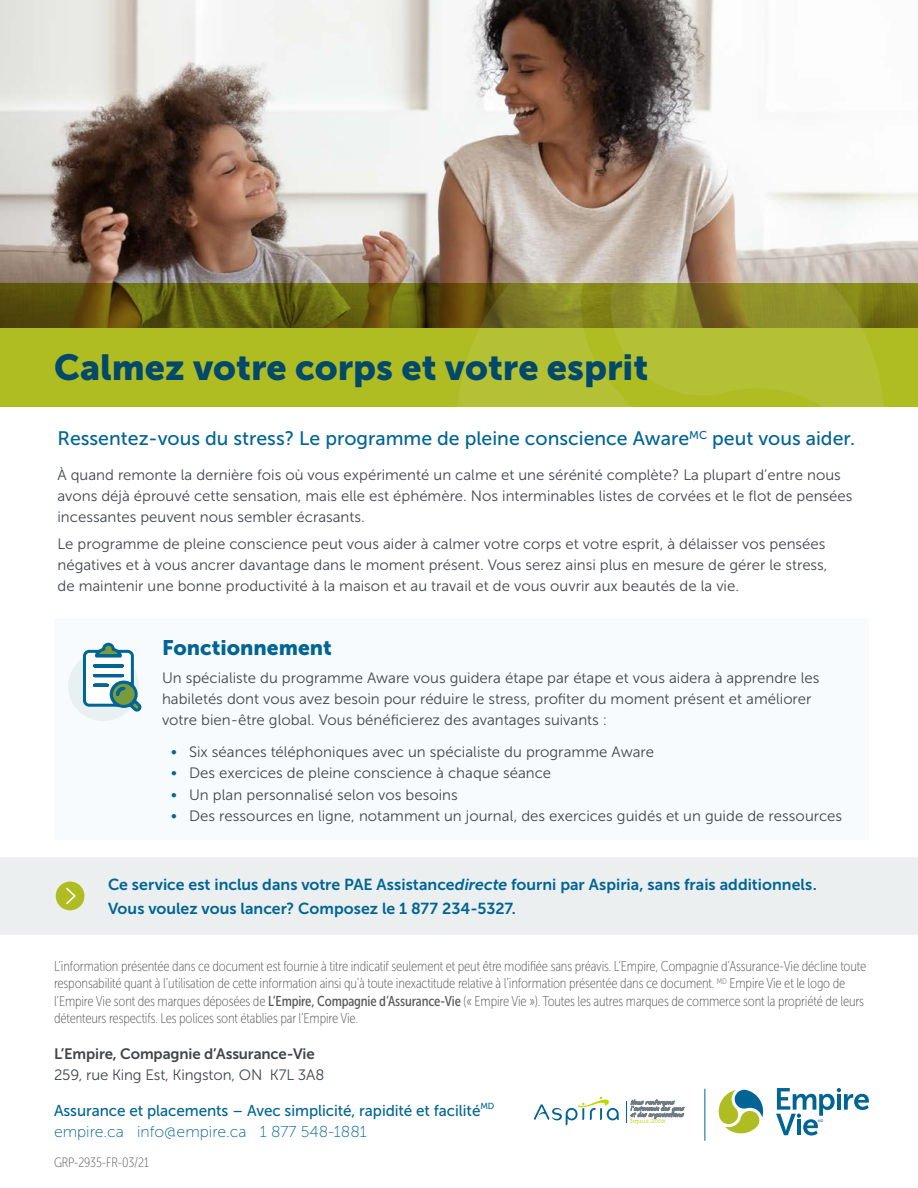
<style>
.page{position:relative;width:918px;height:1188px;background:#fff}
.page>*{position:absolute;margin:0;border:0;box-sizing:border-box;transform-origin:0 0}
.EL_Heading_2_-_18_pt{font:36px "Museo Sans 900";color:#00496a}
.EL_Heading_6_-_12_pt{font:21px "Museo Sans 900";color:#006594}
.EL_Heading_6_-_12_pt-2{font:19.5px "Museo Sans 500";color:#006594}
.EL_Heading_4_-_12_pt{font:15.9px/24px "Museo Sans 700";color:#006594}
.t1{font:15.75px "Museo Sans 500";letter-spacing:-.005em;color:#006594}
.t2{font:15.75px "Museo Sans 100";color:#006594}
.EL_Body_Text_-_10_pt{font:15px/21px "Museo Sans 300";color:#3f474c}
.EL_Body_Text_-_Bullets{font:15px "Museo Sans 300";letter-spacing:.005em;color:#3f474c}
.EL_Footnote_Legal{font:15px "Museo Sans 700";letter-spacing:-.01em;color:#3f474c}
.EL_Footnote_Legal-2{font:15px "Museo Sans 300";letter-spacing:-.01em;color:#3f474c}
.EL_Footnote_Legal-3{font:14.25px/17.1px "Museo Sans Cond 100";letter-spacing:-.01em;color:#58595b}
.t3{font:13.5px "Museo Sans Cond 100";letter-spacing:-.01em;color:#58595b}
.t4{font:8.7px "Museo Sans 500";color:#006594}
.s1{font-family:"Museo Sans 100";font-size:16.5px;color:#006594}
.s2{font-style:italic}
.s3{font-family:"Museo Sans Cond 500"}
</style>
<div class="page">
<div style="left:54px;top:618px;width:815px;height:222px;background:#f8fbfd"></div>
<img style="left:0;top:0;width:918px;height:283px">
<div style="left:0;top:857px;width:918px;height:78px;background:#eceff0"></div>
<svg style="left:0;top:283px;width:918px;height:45px"></svg>
<div style="left:0;top:328px;width:918px;height:78px;background:#afbc22"></div>
<svg style="left:457px;top:283px;width:445px;height:123px"></svg>
<svg style="left:55px;top:881px;width:30px;height:30px"></svg>
<svg style="left:68px;top:642px;width:74px;height:79px"></svg>
<svg style="left:719px;top:1090px;width:45px;height:44px"></svg>
<svg style="left:776px;top:1088px;width:93px;height:48px"></svg>
<hr style="left:705px;top:1089px;width:1px;height:52px;background:#006594">
<svg style="left:534px;top:1097px;width:85px;height:28px"></svg>
<svg style="left:630px;top:1100px;width:54px;height:25px"></svg>
<h1 class="EL_Heading_2_-_18_pt" style="left:54px;top:347px;width:596px">Calmez votre corps et votre esprit</h1>
<h2 class="EL_Heading_6_-_12_pt-2" style="left:58px;top:428px;width:799px">Ressentez-vous du stress? Le programme de pleine conscience Aware<sup>MC</sup> peut vous aider.</h2>
<p class="EL_Body_Text_-_10_pt" style="left:58px;top:464px;width:797px">À quand remonte la dernière fois où vous expérimenté un calme et une sérénité complète? La plupart d’entre nous avons déjà éprouvé cette sensation, mais elle est éphémère. Nos interminables listes de corvées et le flot de pensées incessantes peuvent nous sembler écrasants.</p>
<p class="EL_Body_Text_-_10_pt" style="left:58px;top:534px;width:772px">Le programme de pleine conscience peut vous aider à calmer votre corps et votre esprit, à délaisser vos pensées négatives et à vous ancrer davantage dans le moment présent. Vous serez ainsi plus en mesure de gérer le stress, de maintenir une bonne productivité à la maison et au travail et de vous ouvrir aux beautés de la vie.</p>
<h2 class="EL_Heading_6_-_12_pt" style="left:162px;top:636px;width:171px">Fonctionnement</h2>
<p class="EL_Body_Text_-_10_pt" style="left:162px;top:668px;width:659px">Un spécialiste du programme Aware vous guidera étape par étape et vous aidera à apprendre les habiletés dont vous avez besoin pour réduire le stress, profiter du moment présent et améliorer votre bien-être global. Vous bénéficierez des avantages suivants :</p>
<p class="EL_Body_Text_-_Bullets" style="left:171px;top:743px;width:485px"><span class="s1">•</span> Six séances téléphoniques avec un spécialiste du programme Aware</p>
<p class="EL_Body_Text_-_Bullets" style="left:171px;top:765px;width:382px"><span class="s1">•</span> Des exercices de pleine conscience à chaque séance</p>
<p class="EL_Body_Text_-_Bullets" style="left:171px;top:786px;width:288px"><span class="s1">•</span> Un plan personnalisé selon vos besoins</p>
<p class="EL_Body_Text_-_Bullets" style="left:171px;top:808px;width:673px"><span class="s1">•</span> Des ressources en ligne, notamment un journal, des exercices guidés et un guide de ressources</p>
<h3 class="EL_Heading_4_-_12_pt" style="left:108px;top:872px;width:710px">Ce service est inclus dans votre PAE Assistance<span class="s2">directe</span> fourni par Aspiria, sans frais additionnels.<br>Vous voulez vous lancer? Composez le 1 877 234-5327.</h3>
<p class="EL_Footnote_Legal-3" style="left:54px;top:958px;width:814px">L’information présentée dans ce document est fournie à titre indicatif seulement et peut être modifiée sans préavis. L’Empire, Compagnie d’Assurance-Vie décline toute responsabilité quant à l’utilisation de cette information ainsi qu’à toute inexactitude relative à l’information présentée dans ce document. <sup>MD</sup> Empire Vie et le logo de l’Empire Vie sont des marques déposées de <span class="s3">L’Empire, Compagnie d’Assurance-Vie</span> (« Empire Vie »). Toutes les autres marques de commerce sont la propriété de leurs détenteurs respectifs. Les polices sont établies par l’Empire Vie.</p>
<p class="EL_Footnote_Legal" style="left:54px;top:1046px;width:262px">L’Empire, Compagnie d’Assurance-Vie</p>
<p class="EL_Footnote_Legal-2" style="left:54px;top:1067px;width:272px">259, rue King Est, Kingston, ON K7L 3A8</p>
<p class="t1" style="left:54px;top:1102px;width:428px">Assurance et placements – Avec simplicité, rapidité et facilité</p>
<p class="t4" style="left:480px;top:1101px;width:16px">MD</p>
<p class="t2" style="left:54px;top:1123px;width:314px">empire.ca info@empire.ca 1 877 548-1881</p>
<p class="t3" style="left:54px;top:1155px;width:97px">GRP-2935-FR-03/21</p>
</div>
